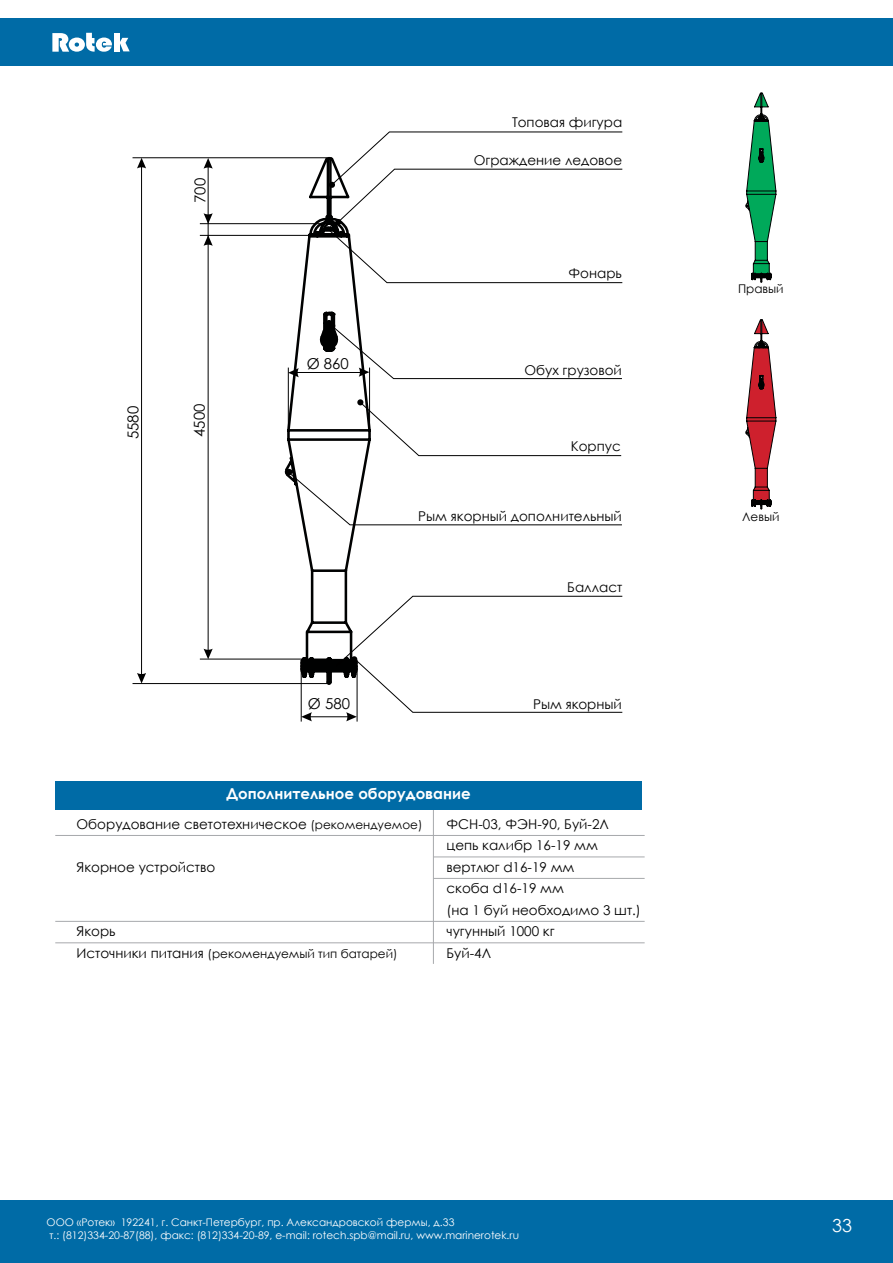
<style>
.page{position:relative;width:893px;height:1263px;background:#fff}
.page>*{position:absolute;margin:0;border:0;box-sizing:border-box;transform-origin:0 0}
.t1{font:18px "Century Gothic";color:#fff}
.t2{font:700 15px "Century Gothic";color:#fff}
.t3{font:15px "Century Gothic";color:#000}
.t4{font:13.5px/21.5px "Century Gothic";color:#000}
.t5{font:12px "Century Gothic";color:#000}
.t6{font:10.5px/12.6px "Century Gothic";color:#fff}
.s1{font-size:12px}
.s2{font-size:13.5px}
</style>
<div class="page">
<hr style="left:55px;top:835px;width:590px;height:1px;background:#a7a9ac">
<hr style="left:433px;top:856px;width:212px;height:1px;background:#a7a9ac">
<hr style="left:433px;top:878px;width:212px;height:1px;background:#a7a9ac">
<hr style="left:55px;top:921px;width:590px;height:1px;background:#a7a9ac">
<hr style="left:55px;top:942px;width:590px;height:1px;background:#a7a9ac">
<hr style="left:433px;top:795px;width:1px;height:169px;background:#a7a9ac">
<div style="left:55px;top:781px;width:587px;height:29px;background:#006ba6"></div>
<div style="left:0;top:1201px;width:893px;height:62px;background:#006ba6"></div>
<div style="left:0;top:18px;width:893px;height:47px;background:#006ba6"></div>
<svg style="left:120px;top:38px;width:10px;height:13px"></svg>
<div style="left:114px;top:33px;width:5px;height:18px;background:#fff"></div>
<svg style="left:52px;top:33px;width:60px;height:19px"></svg>
<hr style="left:133px;top:157px;width:199px;height:1px;background:#000">
<hr style="left:141px;top:164px;width:1px;height:513px;background:#000">
<hr style="left:208px;top:164px;width:1px;height:493px;background:#000">
<hr style="left:301px;top:666px;width:1px;height:56px;background:#000">
<hr style="left:357px;top:666px;width:1px;height:56px;background:#000">
<hr style="left:133px;top:683px;width:196px;height:1px;background:#000">
<svg style="left:137px;top:158px;width:9px;height:10px"></svg>
<svg style="left:204px;top:158px;width:9px;height:11px"></svg>
<svg style="left:204px;top:236px;width:9px;height:10px"></svg>
<svg style="left:204px;top:213px;width:9px;height:10px"></svg>
<svg style="left:137px;top:673px;width:9px;height:10px"></svg>
<svg style="left:204px;top:649px;width:9px;height:10px"></svg>
<hr style="left:200px;top:223px;width:132px;height:1px;background:#000">
<hr style="left:200px;top:235px;width:132px;height:1px;background:#000">
<hr style="left:200px;top:659px;width:132px;height:1px;background:#000">
<svg style="left:283px;top:132px;width:340px;height:589px"></svg>
<svg style="left:745px;top:319px;width:32px;height:191px"></svg>
<svg style="left:745px;top:92px;width:32px;height:191px"></svg>
<p class="t4" style="left:512px;top:112px;width:112px">Топовая фигура</p>
<p class="t3" style="left:122px;top:439px;width:35px;rotate:-90deg">5580</p>
<p class="t3" style="left:190px;top:203px;width:26px;rotate:-90deg">700</p>
<p class="t3" style="left:189px;top:437px;width:35px;rotate:-90deg">4500</p>
<p class="t3" style="left:307px;top:353px;width:44px">Ø 860</p>
<p class="t4" style="left:474px;top:149px;width:150px">Ограждение ледовое</p>
<p class="t4" style="left:568px;top:262px;width:55px">Фонарь</p>
<p class="t4" style="left:524px;top:359px;width:99px">Обух грузовой</p>
<p class="t4" style="left:571px;top:435px;width:52px">Корпус</p>
<p class="t4" style="left:418px;top:505px;width:205px">Рым якорный дополнительный</p>
<p class="t4" style="left:567px;top:576px;width:57px">Балласт</p>
<p class="t3" style="left:308px;top:693px;width:44px">Ø 580</p>
<p class="t2" style="left:227px;top:782px;width:246px">Дополнительное оборудование</p>
<p class="t4" style="left:533px;top:693px;width:90px">Рым якорный</p>
<p class="t4" style="left:77px;top:813px;width:347px">Оборудование светотехническое <span class="s1">(рекомендуемое)</span></p>
<p class="t4" style="left:77px;top:856px;width:140px">Якорное устройство</p>
<p class="t4" style="left:77px;top:920px;width:41px">Якорь</p>
<p class="t5" style="left:77px;top:945px;width:322px"><span class="s2">Источники питания</span> (рекомендуемый тип батарей)</p>
<p class="t4" style="left:447px;top:813px;width:196px">ФСН-03, ФЭН-90, Буй-2Л цепь калибр 16-19 мм вертлюг d16-19 мм<br>скоба d16-19 мм<br>(на 1 буй необходимо 3 шт.) чугунный 1000 кг<br>Буй-4Л</p>
<p class="t5" style="left:738px;top:280px;width:47px">Правый</p>
<p class="t5" style="left:742px;top:508px;width:39px">Левый</p>
<p class="t6" style="left:47px;top:1216px;width:474px">ООО «Ротек» 192241, г. Санкт-Петербург, пр. Александровской фермы, д.33<br>т.: (812)334-20-87(88), факс: (812)334-20-89, e-mail: rotech.spb@mail.ru, www.marinerotek.ru</p>
<h1 class="t1" style="left:832px;top:1213px;width:21px">33</h1>
</div>
